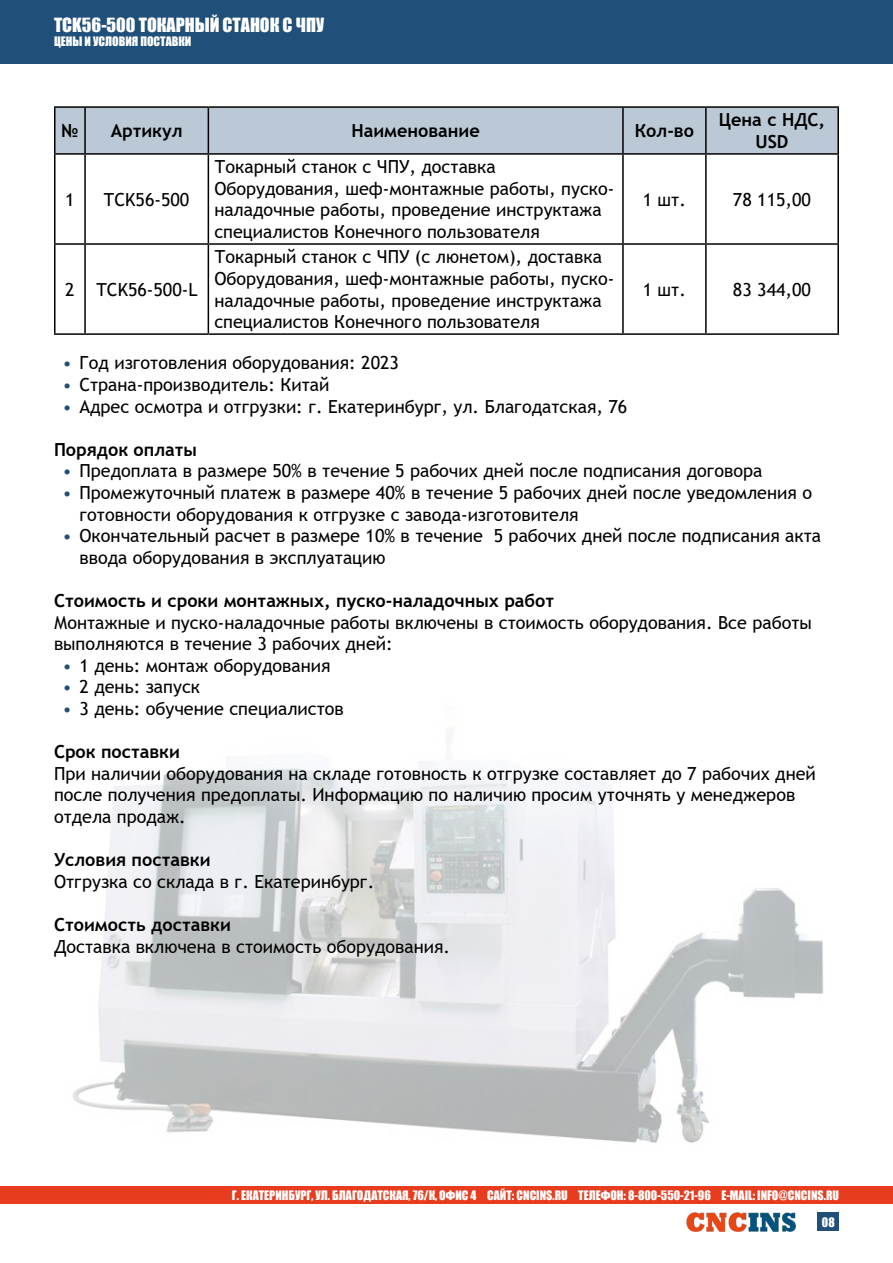
<style>
.page{position:relative;width:893px;height:1263px;background:#fff}
.page>*{position:absolute;margin:0;border:0;box-sizing:border-box;transform-origin:0 0}
.t1{font:18px/21.6px "Trebuchet MS";color:#000}
.t2{font:700 18px/21.6px "Trebuchet MS";color:#000;text-align:center}
.t3{font:18px "Impact";color:#fff}
.t4{font:12px "Impact";color:#fff}
.s1{color:#204f79}
</style>
<div class="page">
<img style="left:59px;top:734px;width:775px;height:498px">
<div style="left:0;top:0;width:893px;height:64px;background:#204f79"></div>
<div style="left:0;top:1187px;width:893px;height:17px;background:#e73c1e"></div>
<div style="left:818px;top:1213px;width:21px;height:18px;background:#204f79"></div>
<img style="left:686px;top:1213px;width:109px;height:18px">
<div style="left:56px;top:108px;width:781px;height:45px;background:#bbc9d6"></div>
<hr style="left:54px;top:106px;width:31px;height:2px;background:#000">
<hr style="left:54px;top:108px;width:2px;height:45px;background:#000">
<hr style="left:85px;top:106px;width:123px;height:2px;background:#000">
<hr style="left:84px;top:108px;width:2px;height:45px;background:#000">
<hr style="left:208px;top:106px;width:415px;height:2px;background:#000">
<hr style="left:208px;top:108px;width:1px;height:45px;background:#000">
<hr style="left:623px;top:106px;width:83px;height:2px;background:#000">
<hr style="left:622px;top:108px;width:2px;height:45px;background:#000">
<hr style="left:706px;top:106px;width:133px;height:2px;background:#000">
<hr style="left:705px;top:108px;width:2px;height:45px;background:#000">
<hr style="left:837px;top:108px;width:2px;height:45px;background:#000">
<hr style="left:54px;top:153px;width:31px;height:2px;background:#000">
<hr style="left:54px;top:155px;width:2px;height:88px;background:#000">
<hr style="left:85px;top:153px;width:123px;height:2px;background:#000">
<hr style="left:84px;top:155px;width:2px;height:88px;background:#000">
<hr style="left:208px;top:153px;width:415px;height:2px;background:#000">
<hr style="left:208px;top:155px;width:1px;height:88px;background:#000">
<hr style="left:623px;top:153px;width:83px;height:2px;background:#000">
<hr style="left:622px;top:155px;width:2px;height:88px;background:#000">
<hr style="left:706px;top:153px;width:133px;height:2px;background:#000">
<hr style="left:705px;top:155px;width:2px;height:88px;background:#000">
<hr style="left:837px;top:155px;width:2px;height:88px;background:#000">
<hr style="left:54px;top:243px;width:31px;height:2px;background:#000">
<hr style="left:54px;top:245px;width:2px;height:88px;background:#000">
<hr style="left:85px;top:243px;width:123px;height:2px;background:#000">
<hr style="left:84px;top:245px;width:2px;height:88px;background:#000">
<hr style="left:208px;top:243px;width:415px;height:2px;background:#000">
<hr style="left:208px;top:245px;width:1px;height:88px;background:#000">
<hr style="left:623px;top:243px;width:83px;height:2px;background:#000">
<hr style="left:622px;top:245px;width:2px;height:88px;background:#000">
<hr style="left:706px;top:243px;width:133px;height:2px;background:#000">
<hr style="left:705px;top:245px;width:2px;height:88px;background:#000">
<hr style="left:837px;top:245px;width:2px;height:88px;background:#000">
<hr style="left:54px;top:333px;width:31px;height:2px;background:#000">
<hr style="left:85px;top:333px;width:123px;height:2px;background:#000">
<hr style="left:208px;top:333px;width:415px;height:2px;background:#000">
<hr style="left:623px;top:333px;width:83px;height:2px;background:#000">
<hr style="left:706px;top:333px;width:133px;height:2px;background:#000">
<p class="t3" style="left:54px;top:11px;width:272px">TCK56-500 ТОКАРНЫЙ СТАНОК С ЧПУ</p>
<p class="t4" style="left:54px;top:32px;width:139px">ЦЕНЫ И УСЛОВИЯ ПОСТАВКИ</p>
<p class="t2" style="left:61px;top:120px;width:19px">№</p>
<p class="t2" style="left:111px;top:120px;width:73px">Артикул</p>
<p class="t2" style="left:351px;top:120px;width:130px">Наименование</p>
<p class="t2" style="left:635px;top:120px;width:61px">Кол-во</p>
<p class="t2" style="left:719px;top:109px;width:108px">Цена с НДС,<br>USD</p>
<p class="t1" style="left:65px;top:188px;width:11px">1</p>
<p class="t1" style="left:104px;top:188px;width:87px">TCK56-500</p>
<p class="t1" style="left:65px;top:278px;width:134px">2 TCK56-500-L</p>
<p class="t1" style="left:214px;top:156px;width:402px">Токарный станок с ЧПУ, доставка Оборудования, шеф-монтажные работы, пуско&shy;наладочные работы, проведение инструктажа специалистов Конечного пользователя</p>
<p class="t1" style="left:214px;top:246px;width:402px">Токарный станок с ЧПУ (с люнетом), доставка Оборудования, шеф-монтажные работы, пуско&shy;наладочные работы, проведение инструктажа специалистов Конечного пользователя</p>
<p class="t1" style="left:643px;top:188px;width:45px">1 шт.</p>
<p class="t1" style="left:733px;top:188px;width:80px">78 115,00</p>
<p class="t1" style="left:643px;top:278px;width:45px">1 шт.</p>
<p class="t1" style="left:733px;top:278px;width:80px">83 344,00</p>
<p class="t1" style="left:63px;top:352px;width:338px"><span class="s1">•</span> Год изготовления оборудования: 2023</p>
<p class="t1" style="left:63px;top:374px;width:268px"><span class="s1">•</span> Страна-производитель: Китай</p>
<p class="t1" style="left:63px;top:395px;width:566px"><span class="s1">•</span> Адрес осмотра и отгрузки: г. Екатеринбург, ул. Благодатская, 76</p>
<p class="t2" style="left:54px;top:439px;width:144px">Порядок оплаты</p>
<p class="t1" style="left:63px;top:460px;width:701px"><span class="s1">•</span> Предоплата в размере 50% в течение 5 рабочих дней после подписания договора</p>
<p class="t1" style="left:80px;top:482px;width:734px;text-indent:-17px"><span class="s1">•</span> Промежуточный платеж в размере 40% в течение 5 рабочих дней после уведомления о готовности оборудования к отгрузке с завода-изготовителя</p>
<p class="t1" style="left:80px;top:525px;width:743px;text-indent:-17px"><span class="s1">•</span> Окончательный расчет в размере 10% в течение 5 рабочих дней после подписания акта ввода оборудования в эксплуатацию</p>
<p class="t2" style="left:54px;top:590px;width:502px">Стоимость и сроки монтажных, пуско-наладочных работ</p>
<p class="t1" style="left:54px;top:611px;width:759px">Монтажные и пуско-наладочные работы включены в стоимость оборудования. Все работы выполняются в течение 3 рабочих дней:</p>
<p class="t1" style="left:63px;top:654px;width:269px"><span class="s1">•</span> 1 день: монтаж оборудования</p>
<p class="t1" style="left:63px;top:676px;width:139px"><span class="s1">•</span> 2 день: запуск</p>
<p class="t1" style="left:63px;top:698px;width:283px"><span class="s1">•</span> 3 день: обучение специалистов</p>
<p class="t2" style="left:54px;top:741px;width:127px">Срок поставки</p>
<p class="t1" style="left:54px;top:762px;width:763px">При наличии оборудования на складе готовность к отгрузке составляет до 7 рабочих дней после получения предоплаты. Информацию по наличию просим уточнять у менеджеров отдела продаж.</p>
<p class="t2" style="left:54px;top:849px;width:158px">Условия поставки</p>
<p class="t1" style="left:54px;top:870px;width:322px">Отгрузка со склада в г. Екатеринбург.</p>
<p class="t2" style="left:54px;top:914px;width:178px">Стоимость доставки</p>
<p class="t1" style="left:54px;top:935px;width:398px">Доставка включена в стоимость оборудования.</p>
<p class="t4" style="left:232px;top:1186px;width:608px">Г. ЕКАТЕРИНБУРГ, УЛ. БЛАГОДАТСКАЯ, 76/К, ОФИС 4 САЙТ: CNCINS.RU ТЕЛЕФОН: 8-800-550-21-96 E-MAIL: INFO@CNCINS.RU</p>
<p class="t4" style="left:822px;top:1212px;width:14px">08</p>
</div>
